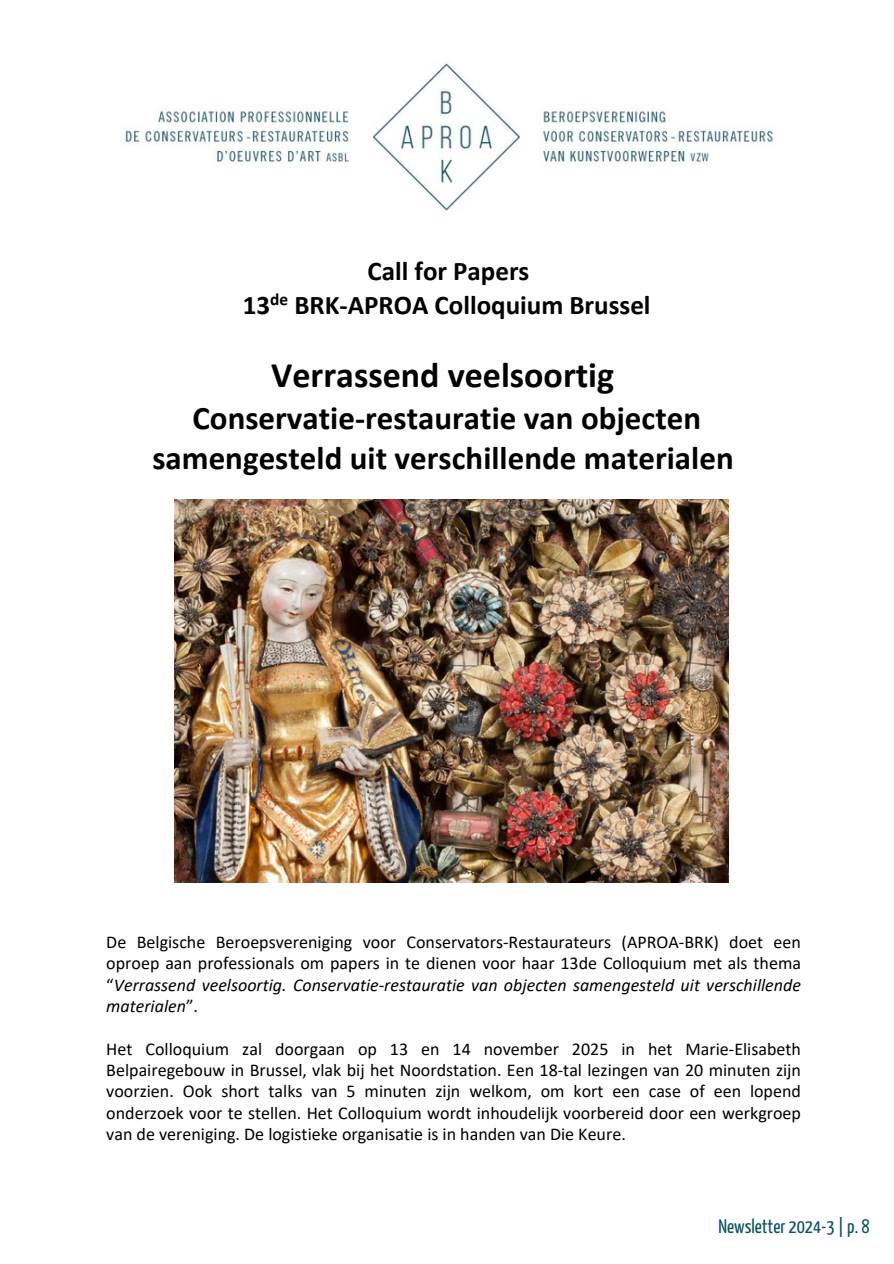
<style>
.page{position:relative;width:894px;height:1264px;background:#fff}
.page>*{position:absolute;margin:0;border:0;box-sizing:border-box;transform-origin:0 0}
.t1{font:700 36px "Calibri";color:#000}
.t2{font:700 33px/39.3px "Calibri";color:#000;text-align:center}
.t3{font:700 27px/33.5px "Calibri";color:#000}
.t4{font:19.5px "Yanone Kaffeesatz";color:#095461}
.t5{font:18px/21.3px "Calibri";color:#000;text-align:justify}
.t6{font:700 17.25px "Calibri";color:#000}
.s1{font-style:italic}
</style>
<div class="page">
<img style="left:124px;top:62px;width:649px;height:150px">
<img style="left:174px;top:499px;width:554px;height:383px">
<p class="t6" style="left:270px;top:286px;width:20px">de</p>
<h3 class="t3" style="left:243px;top:287px;width:29px">13</h3>
<h3 class="t3" style="left:294px;top:254px;width:357px;text-indent:73px">Call for Papers<br>BRK-APROA Colloquium Brussel</h3>
<h1 class="t1" style="left:271px;top:349px;width:344px">Verrassend veelsoortig</h1>
<h2 class="t2" style="left:152px;top:398px;width:582px">Conservatie-restauratie van objecten samengesteld uit verschillende materialen</h2>
<p class="t5" style="left:106px;top:930px;width:696px">De Belgische Beroepsvereniging voor Conservators-Restaurateurs (APROA-BRK) doet een oproep aan professionals om papers in te dienen voor haar 13de Colloquium met als thema “<span class="s1">Verrassend veelsoortig. Conservatie-restauratie van objecten samengesteld uit verschillende materialen</span>”.</p>
<p class="t5" style="left:106px;top:1037px;width:696px">Het Colloquium zal doorgaan op 13 en 14 november 2025 in het Marie-Elisabeth Belpairegebouw in Brussel, vlak bij het Noordstation. Een 18-tal lezingen van 20 minuten zijn voorzien. Ook short talks van 5 minuten zijn welkom, om kort een case of een lopend onderzoek voor te stellen. Het Colloquium wordt inhoudelijk voorbereid door een werkgroep van de vereniging. De logistieke organisatie is in handen van Die Keure.</p>
<p class="t4" style="left:718px;top:1211px;width:152px">Newsletter 2024-3 | p. 8</p>
</div>
